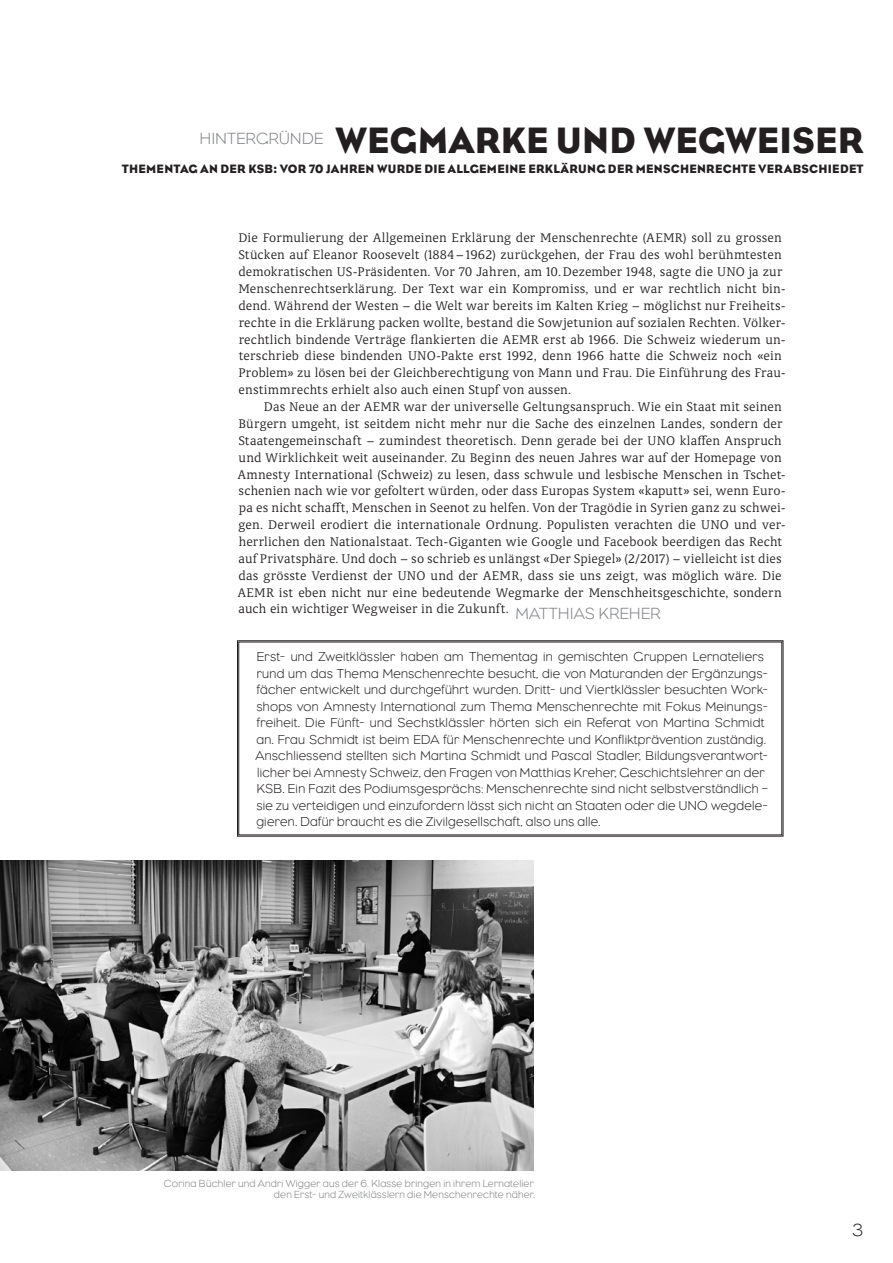
<style>
.page{position:relative;width:893px;height:1263px;background:#fff}
.page>*{position:absolute;margin:0;border:0;box-sizing:border-box;transform-origin:0 0}
.t1{font:37.5px "Eagle";letter-spacing:.005em;color:#231f20}
.t2{font:300 18px "Eagle";color:#231f20}
.t3{font:300 16.5px "Eagle";letter-spacing:.015em;color:#808285}
.t4{font:300 13.8px/16.8px "Classic Round";letter-spacing:.01em;color:#231f20}
.t5{font:300 13.35px/16.5px "Eagle";letter-spacing:.02em;color:#231f20}
.t6{font:12.3px "Eagle";letter-spacing:.02em;color:#231f20}
.t7{font:300 10.5px/10.1px "Eagle";letter-spacing:.02em;color:#808285;text-align:right}
.s1{font-family:"Eagle";font-size:16.5px;color:#808285}
</style>
<div class="page">
<img style="left:0;top:860px;width:534px;height:310px">
<svg style="left:237px;top:640px;width:546px;height:196px"></svg>
<p class="t3" style="left:200px;top:128px;width:125px">HINTERGRÜNDE</p>
<h1 class="t1" style="left:335px;top:117px;width:530px">WEGMARKE UND WEGWEISER</h1>
<p class="t6" style="left:122px;top:162px;width:743px">THEMENTAG AN DER KSB: VOR 70 JAHREN WURDE DIE ALLGEMEINE ERKLÄRUNG DER MENSCHENRECHTE VERABSCHIEDET</p>
<p class="t4" style="left:238px;top:229px;width:549px">Die Formulierung der Allgemeinen Erklärung der Menschenrechte (AEMR) soll zu grossen Stücken auf Eleanor Roosevelt (1884–1962) zurückgehen, der Frau des wohl berühmtesten demokratischen US-Präsidenten. Vor 70 Jahren, am 10.Dezember 1948, sagte die UNO ja zur Menschenrechtserklärung. Der Text war ein Kompromiss, und er war rechtlich nicht bin&shy;dend. Während der Westen – die Welt war bereits im Kalten Krieg – möglichst nur Freiheits&shy;rechte in die Erklärung packen wollte, bestand die Sowjetunion auf sozialen Rechten. Völker&shy;rechtlich bindende Verträge flankierten die AEMR erst ab 1966. Die Schweiz wiederum un&shy;terschrieb diese bindenden UNO-Pakte erst 1992, denn 1966 hatte die Schweiz noch «ein Problem» zu lösen bei der Gleichberechtigung von Mann und Frau. Die Einführung des Frau&shy;enstimmrechts erhielt also auch einen Stupf von aussen.</p>
<p class="t4" style="left:238px;top:398px;width:549px;text-indent:26px">Das Neue an der AEMR war der universelle Geltungsanspruch. Wie ein Staat mit seinen Bürgern umgeht, ist seitdem nicht mehr nur die Sache des einzelnen Landes, sondern der Staatengemeinschaft – zumindest theoretisch. Denn gerade bei der UNO klaffen Anspruch und Wirklichkeit weit auseinander. Zu Beginn des neuen Jahres war auf der Homepage von Amnesty International (Schweiz) zu lesen, dass schwule und lesbische Menschen in Tschet&shy;schenien nach wie vor gefoltert würden, oder dass Europas System «kaputt» sei, wenn Euro&shy;pa es nicht schafft, Menschen in Seenot zu helfen. Von der Tragödie in Syrien ganz zu schwei&shy;gen. Derweil erodiert die internationale Ordnung. Populisten verachten die UNO und ver&shy;herrlichen den Nationalstaat. Tech-Giganten wie Google und Facebook beerdigen das Recht auf Privatsphäre. Und doch – so schrieb es unlängst «Der Spiegel» (2/2017) – vielleicht ist dies das grösste Verdienst der UNO und der AEMR, dass sie uns zeigt, was möglich wäre. Die AEMR ist eben nicht nur eine bedeutende Wegmarke der Menschheitsgeschichte, sondern auch ein wichtiger Wegweiser in die Zukunft. <span class="s1">MATTHIAS KREHER</span></p>
<p class="t5" style="left:255px;top:648px;width:514px">Erst- und Zweitklässler haben am Thementag in gemischten Gruppen Lernateliers rund um das Thema Menschenrechte besucht, die von Maturanden der Ergänzungs&shy;fächer entwickelt und durchgeführt wurden. Dritt- und Viertklässler besuchten Work&shy;shops von Amnesty International zum Thema Menschenrechte mit Fokus Meinungs&shy;freiheit. Die Fünft- und Sechstklässler hörten sich ein Referat von Martina Schmidt an. Frau Schmidt ist beim EDA für Menschenrechte und Konfliktprävention zuständig.<br>Anschliessend stellten sich Martina Schmidt und Pascal Stadler, Bildungsverantwort&shy;licher bei Amnesty Schweiz, den Fragen von Matthias Kreher, Geschichtslehrer an der KSB. Ein Fazit des Podiumsgesprächs: Menschenrechte sind nicht selbstverständlich – sie zu verteidigen und einzufordern lässt sich nicht an Staaten oder die UNO wegdele&shy;gieren. Dafür braucht es die Zivilgesellschaft, also uns alle.</p>
<p class="t7" style="left:164px;top:1178px;width:372px">Corina Büchler und Andri Wigger aus der 6. Klasse bringen in ihrem Lernatelier den Erst- und Zweitklässlern die Menschenrechte näher.</p>
<h2 class="t2" style="left:852px;top:1218px;width:12px">3</h2>
</div>
